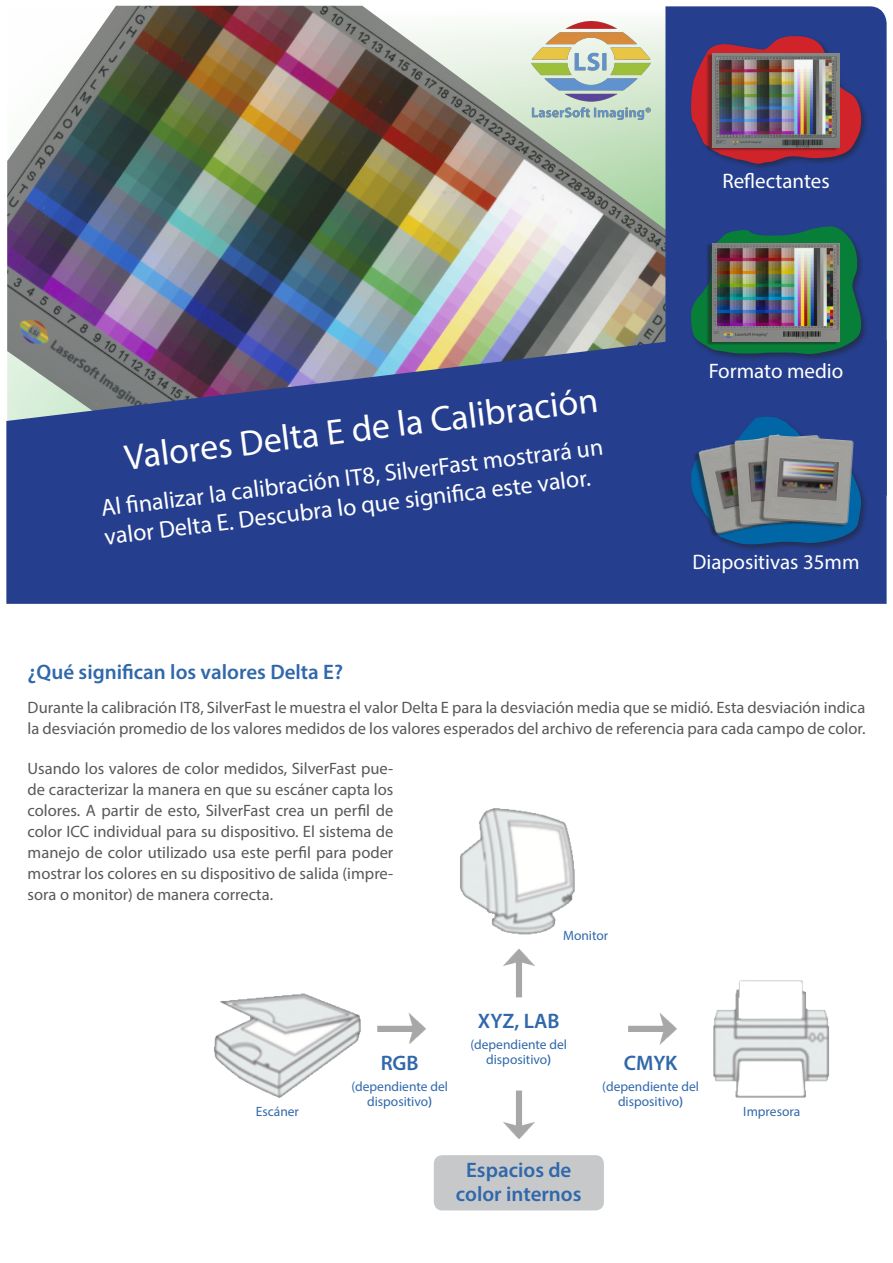
<style>
.page{position:relative;width:893px;height:1263px;background:#fff}
.page>*{position:absolute;margin:0;border:0;box-sizing:border-box;transform-origin:0 0}
.t1{font:36px "Myriad Pro";color:#fff}
.t2{font:24px/28.8px "Myriad Pro";color:#fff}
.t3{font:21px "Myriad Pro";color:#fff}
.text_regular{font:600 21px/24px "Myriad Pro";color:#3068ab;text-align:center}
.head_semibig{font:600 21px "Myriad Pro";color:#3068ab}
.text_regular-2{font:16.5px/21px "Myriad Pro";color:#57585a}
.text_regular-3{font:13.5px/15px "Myriad Pro";color:#3068ab;text-align:center}
.s1{font-weight:600}
</style>
<div class="page">
<img style="left:7px;top:6px;width:658px;height:334px">
<svg style="left:6px;top:340px;width:881px;height:264px;background:#33498e"></svg>
<div style="left:665px;top:6px;width:222px;height:489px;background:#253f8e"></div>
<img style="left:214px;top:808px;width:615px;height:403px">
<div style="left:434px;top:1155px;width:170px;height:55px;background:#c7c8ca;border-radius:9px"></div>
<div style="left:689px;top:34px;width:180px;height:137px;background:#231f20;opacity:.5"></div>
<svg style="left:690px;top:36px;width:171px;height:128px;background:#74305c"></svg>
<div style="left:706px;top:53px;width:132px;height:98px;background:#231f20;opacity:.5"></div>
<img style="left:712px;top:53px;width:128px;height:94px">
<div style="left:689px;top:225px;width:180px;height:136px;background:#231f20;opacity:.5"></div>
<svg style="left:691px;top:226px;width:171px;height:128px;background:#146258"></svg>
<div style="left:706px;top:243px;width:132px;height:102px;background:#231f20;opacity:.5"></div>
<img style="left:712px;top:243px;width:128px;height:98px">
<div style="left:689px;top:415px;width:180px;height:137px;background:#231f20;opacity:.5"></div>
<svg style="left:691px;top:416px;width:171px;height:128px;background:#184b92"></svg>
<div style="left:693px;top:435px;width:103px;height:102px;background:#231f20;opacity:.5"></div>
<img style="left:698px;top:434px;width:101px;height:100px">
<div style="left:729px;top:435px;width:94px;height:94px;background:#231f20;opacity:.5"></div>
<img style="left:734px;top:435px;width:24px;height:91px">
<div style="left:758px;top:435px;width:93px;height:93px;background:#231f20;opacity:.5"></div>
<img style="left:763px;top:435px;width:91px;height:90px">
<img style="left:531px;top:21px;width:120px;height:99px">
<p class="t3" style="left:722px;top:168px;width:109px">Reflectantes</p>
<p class="t1" style="left:122px;top:436px;width:478px;rotate:-7deg">Valores Delta E de la Calibración</p>
<p class="t2" style="left:99px;top:493px;width:507px;rotate:-7deg">Al fi nalizar la calibración IT8, SilverFast mostrará un valor Delta E. Descubra lo que signifi ca este valor.</p>
<p class="t3" style="left:709px;top:358px;width:136px">Formato medio</p>
<p class="t3" style="left:692px;top:549px;width:169px">Diapositivas 35mm</p>
<p class="head_semibig" style="left:28px;top:658px;width:317px">¿Qué significan los valores Delta E?</p>
<p class="text_regular-2" style="left:28px;top:696px;width:839px">Durante la calibración IT8, SilverFast le muestra el valor Delta E para la desviación media que se midió. Esta desviación indica la desviación promedio de los valores medidos de los valores esperados del archivo de referencia para cada campo de color.</p>
<p class="text_regular-2" style="left:28px;top:757px;width:367px;text-align:justify">Usando los valores de color medidos, SilverFast pue&shy;de caracterizar la manera en que su escáner capta los colores. A partir de esto, SilverFast crea un perfil de color ICC individual para su dispositivo. El sistema de manejo de color utilizado usa este perfil para poder mostrar los colores en su dispositivo de salida (impre&shy;sora o monitor) de manera correcta.</p>
<p class="text_regular-3" style="left:563px;top:928px;width:47px">Monitor</p>
<p class="text_regular" style="left:478px;top:1008px;width:83px">XYZ, LAB</p>
<p class="text_regular-3" style="left:470px;top:1036px;width:98px">(dependiente del dispositivo<span class="s1">)</span></p>
<p class="text_regular" style="left:624px;top:1051px;width:55px">CMYK</p>
<p class="text_regular-3" style="left:602px;top:1079px;width:98px">(dependiente del dispositivo<span class="s1">)</span></p>
<p class="text_regular" style="left:381px;top:1051px;width:40px">RGB</p>
<p class="text_regular-3" style="left:351px;top:1079px;width:98px">(dependiente del dispositivo<span class="s1">)</span></p>
<p class="text_regular-3" style="left:256px;top:1103px;width:45px">Escáner</p>
<p class="text_regular-3" style="left:743px;top:1103px;width:58px">Impresora</p>
<p class="text_regular" style="left:456px;top:1157px;width:127px">Espacios de color internos</p>
</div>
